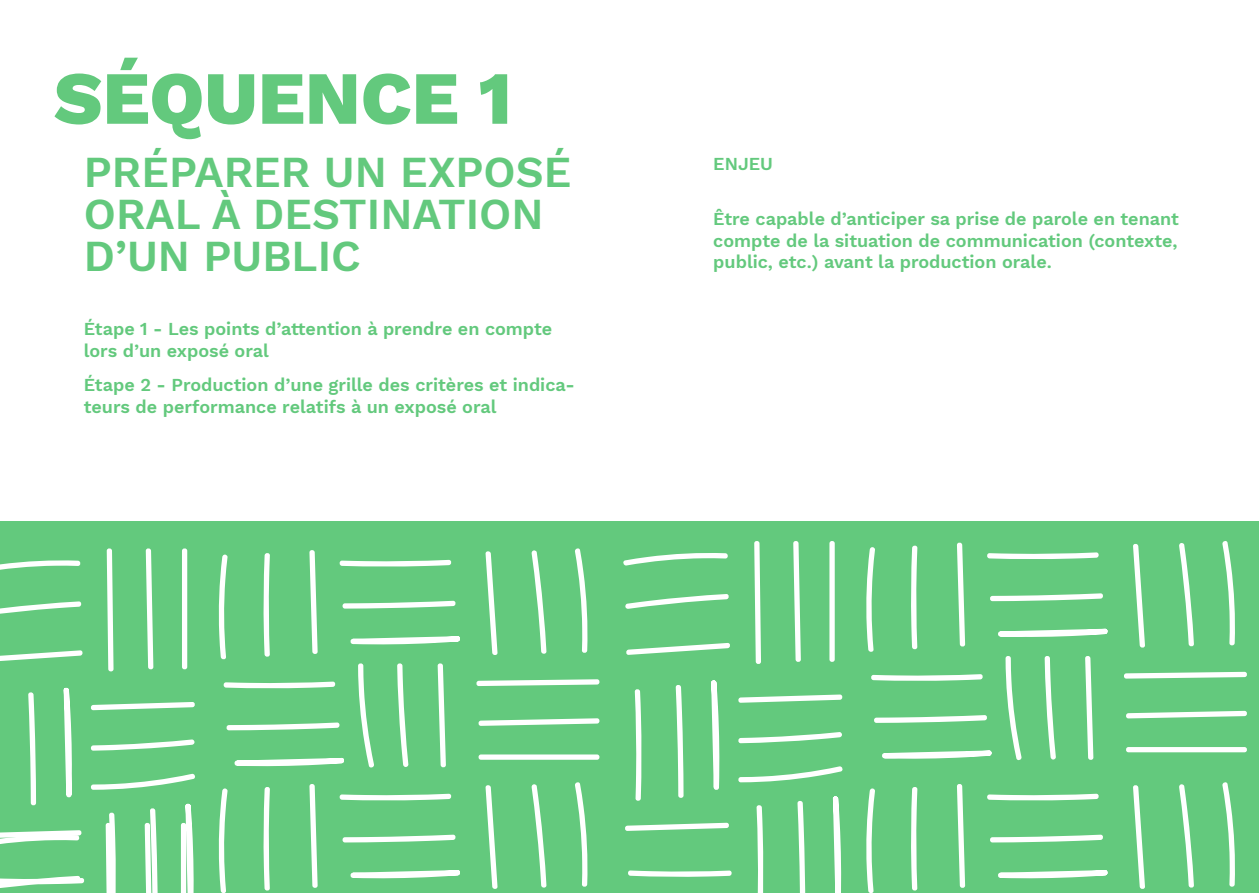
<style>
.page{position:relative;width:1259px;height:893px;background:#fff}
.page>*{position:absolute;margin:0;border:0;box-sizing:border-box;transform-origin:0 0}
.t1{font:800 75px "Work Sans";color:#63c97d}
.t2{font:600 43.5px/42px "Work Sans";color:#63c97d}
.t3{font:600 18px/21.6px "Work Sans";color:#63c97d}
</style>
<div class="page">
<div style="left:0;top:522px;width:1259px;height:371px;background:#63c97d"></div>
<svg style="left:1133px;top:785px;width:12px;height:104px"></svg>
<svg style="left:1179px;top:784px;width:15px;height:104px"></svg>
<svg style="left:1222px;top:782px;width:13px;height:105px"></svg>
<svg style="left:998px;top:870px;width:110px;height:9px"></svg>
<svg style="left:990px;top:834px;width:113px;height:8px"></svg>
<svg style="left:987px;top:794px;width:112px;height:7px"></svg>
<svg style="left:957px;top:784px;width:8px;height:104px"></svg>
<svg style="left:911px;top:787px;width:6px;height:104px"></svg>
<svg style="left:866px;top:788px;width:9px;height:105px"></svg>
<svg style="left:1126px;top:747px;width:121px;height:5px"></svg>
<svg style="left:1126px;top:711px;width:121px;height:7px"></svg>
<svg style="left:1124px;top:672px;width:123px;height:7px"></svg>
<svg style="left:1085px;top:656px;width:8px;height:104px"></svg>
<svg style="left:1044px;top:656px;width:12px;height:103px"></svg>
<svg style="left:1005px;top:656px;width:17px;height:105px"></svg>
<svg style="left:882px;top:750px;width:110px;height:9px"></svg>
<svg style="left:874px;top:715px;width:113px;height:8px"></svg>
<svg style="left:871px;top:674px;width:112px;height:7px"></svg>
<svg style="left:1133px;top:544px;width:12px;height:104px"></svg>
<svg style="left:1179px;top:543px;width:15px;height:104px"></svg>
<svg style="left:1222px;top:541px;width:13px;height:105px"></svg>
<svg style="left:998px;top:628px;width:110px;height:9px"></svg>
<svg style="left:990px;top:593px;width:113px;height:8px"></svg>
<svg style="left:987px;top:552px;width:112px;height:7px"></svg>
<svg style="left:957px;top:542px;width:8px;height:105px"></svg>
<svg style="left:911px;top:545px;width:6px;height:105px"></svg>
<svg style="left:866px;top:547px;width:9px;height:105px"></svg>
<svg style="left:829px;top:541px;width:5px;height:121px"></svg>
<svg style="left:793px;top:541px;width:8px;height:121px"></svg>
<svg style="left:754px;top:541px;width:7px;height:123px"></svg>
<svg style="left:738px;top:694px;width:105px;height:9px"></svg>
<svg style="left:738px;top:732px;width:104px;height:11px"></svg>
<svg style="left:738px;top:766px;width:105px;height:16px"></svg>
<svg style="left:832px;top:796px;width:9px;height:97px"></svg>
<svg style="left:797px;top:801px;width:8px;height:92px"></svg>
<svg style="left:756px;top:805px;width:7px;height:88px"></svg>
<svg style="left:626px;top:643px;width:104px;height:12px"></svg>
<svg style="left:625px;top:594px;width:104px;height:15px"></svg>
<svg style="left:623px;top:553px;width:105px;height:13px"></svg>
<svg style="left:711px;top:680px;width:8px;height:110px"></svg>
<svg style="left:675px;top:685px;width:8px;height:113px"></svg>
<svg style="left:634px;top:689px;width:7px;height:112px"></svg>
<svg style="left:625px;top:823px;width:104px;height:8px"></svg>
<svg style="left:628px;top:870px;width:104px;height:7px"></svg>
<svg style="left:485px;top:785px;width:13px;height:104px"></svg>
<svg style="left:531px;top:784px;width:15px;height:104px"></svg>
<svg style="left:575px;top:782px;width:13px;height:105px"></svg>
<svg style="left:350px;top:870px;width:110px;height:9px"></svg>
<svg style="left:342px;top:834px;width:114px;height:8px"></svg>
<svg style="left:339px;top:794px;width:113px;height:7px"></svg>
<svg style="left:309px;top:784px;width:9px;height:104px"></svg>
<svg style="left:263px;top:787px;width:7px;height:104px"></svg>
<svg style="left:218px;top:788px;width:10px;height:105px"></svg>
<svg style="left:478px;top:754px;width:122px;height:6px"></svg>
<svg style="left:478px;top:718px;width:122px;height:8px"></svg>
<svg style="left:476px;top:679px;width:124px;height:7px"></svg>
<svg style="left:437px;top:663px;width:9px;height:105px"></svg>
<svg style="left:397px;top:663px;width:11px;height:104px"></svg>
<svg style="left:358px;top:663px;width:16px;height:105px"></svg>
<svg style="left:234px;top:758px;width:110px;height:8px"></svg>
<svg style="left:226px;top:722px;width:114px;height:8px"></svg>
<svg style="left:223px;top:681px;width:113px;height:7px"></svg>
<svg style="left:485px;top:551px;width:13px;height:104px"></svg>
<svg style="left:531px;top:550px;width:15px;height:104px"></svg>
<svg style="left:575px;top:548px;width:13px;height:105px"></svg>
<svg style="left:350px;top:636px;width:110px;height:9px"></svg>
<svg style="left:342px;top:601px;width:114px;height:8px"></svg>
<svg style="left:339px;top:560px;width:113px;height:7px"></svg>
<svg style="left:309px;top:550px;width:9px;height:104px"></svg>
<svg style="left:263px;top:553px;width:7px;height:104px"></svg>
<svg style="left:218px;top:555px;width:10px;height:105px"></svg>
<svg style="left:182px;top:548px;width:5px;height:122px"></svg>
<svg style="left:146px;top:548px;width:7px;height:122px"></svg>
<svg style="left:107px;top:548px;width:7px;height:124px"></svg>
<svg style="left:91px;top:702px;width:104px;height:8px"></svg>
<svg style="left:91px;top:739px;width:103px;height:12px"></svg>
<svg style="left:91px;top:773px;width:104px;height:17px"></svg>
<svg style="left:0;top:650px;width:83px;height:11px"></svg>
<svg style="left:0;top:601px;width:82px;height:13px"></svg>
<svg style="left:0;top:560px;width:81px;height:10px"></svg>
<svg style="left:63px;top:687px;width:9px;height:111px"></svg>
<svg style="left:28px;top:692px;width:8px;height:114px"></svg>
<svg style="left:181px;top:803px;width:13px;height:90px"></svg>
<svg style="left:145px;top:808px;width:13px;height:85px"></svg>
<svg style="left:106px;top:812px;width:10px;height:81px"></svg>
<svg style="left:0;top:876px;width:85px;height:12px"></svg>
<svg style="left:0;top:830px;width:82px;height:14px"></svg>
<h1 class="t1" style="left:54px;top:41px;width:459px">SÉQUENCE 1</h1>
<h2 class="t2" style="left:84px;top:149px;width:489px">PRÉPARER UN EXPOSÉ<br>ORAL À DESTINATION<br>D’UN PUBLIC</h2>
<p class="t3" style="left:84px;top:317px;width:470px">Étape 1 - Les points d’attention à prendre en compte lors d’un exposé oral</p>
<p class="t3" style="left:84px;top:373px;width:493px">Étape 2 - Production d’une grille des critères et indica&shy;teurs de performance relatifs à un exposé oral</p>
<p class="t3" style="left:713px;top:152px;width:61px">ENJEU</p>
<p class="t3" style="left:713px;top:208px;width:467px;text-align:justify">Être capable d’anticiper sa prise de parole en tenant compte de la situation de communication (contexte, public, etc.) avant la production orale.</p>
</div>
